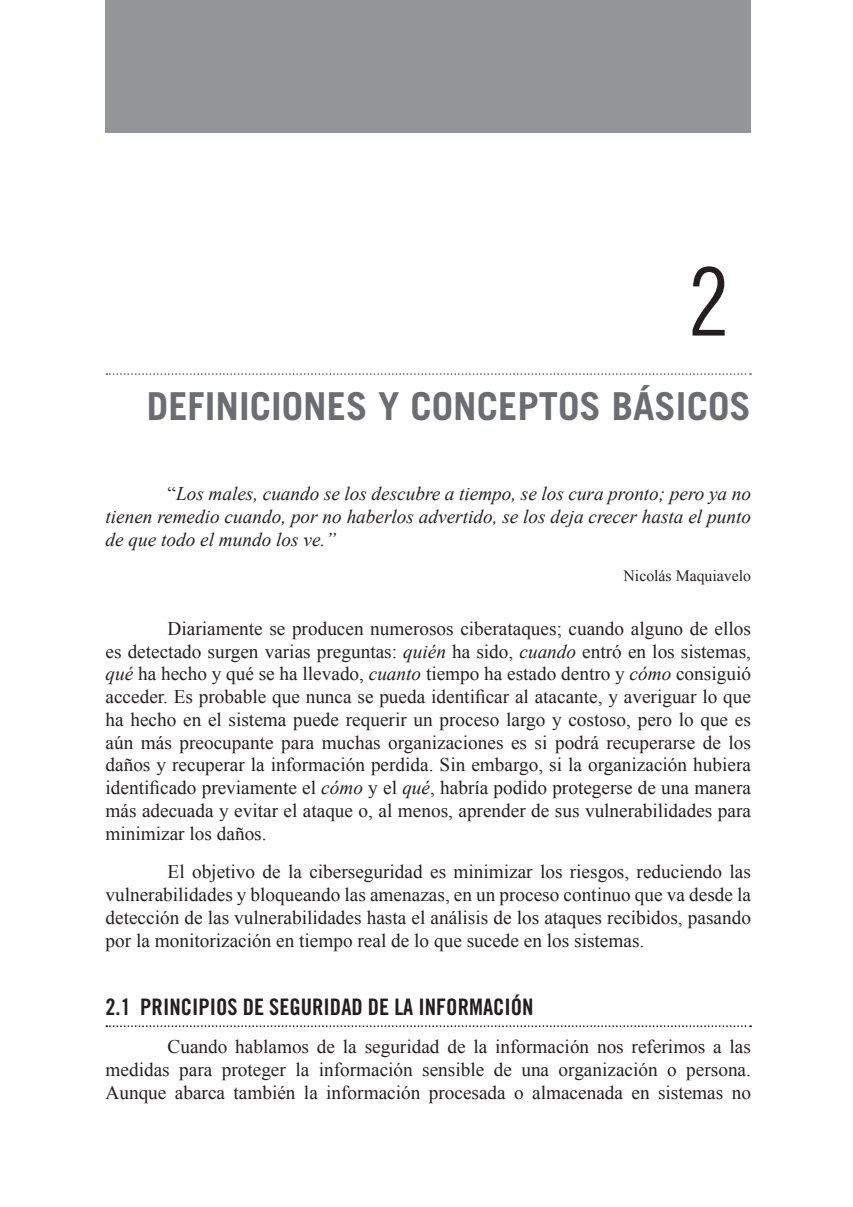
<style>
.page{position:relative;width:853px;height:1207px;background:#fff}
.page>*{position:absolute;margin:0;border:0;box-sizing:border-box;transform-origin:0 0}
.t1{font:94.5px "Trade Gothic LT Std Cn 18";color:#231f20}
.t2{font:700 38.5px "Trade Gothic LT Std";color:#6c6d70}
.t3{font:22.75px "Trade Gothic LT Std Bd Cn 20";color:#231f20}
.t4{font:19.25px/22.8px "Times New Roman";color:#231f20;text-align:justify}
.t5{font:italic 19.25px/22.8px "Times New Roman";color:#231f20;text-align:justify}
.t6{font:15.75px "Times New Roman";color:#231f20}
.s1{font-style:normal}
.s2{font-style:italic}
</style>
<div class="page">
<div style="left:105px;top:0;width:645px;height:133px;background:#939598"></div>
<svg style="left:106px;top:373px;width:644px;height:2px"></svg>
<svg style="left:106px;top:1025px;width:644px;height:2px"></svg>
<h1 class="t1" style="left:687px;top:246px;width:43px">2</h1>
<h2 class="t2" style="left:147px;top:382px;width:605px">DEFINICIONES Y CONCEPTOS BÁSICOS</h2>
<p class="t5" style="left:105px;top:482px;width:646px;text-indent:62px"><span class="s1">“</span>Los males, cuando se los descubre a tiempo, se los cura pronto; pero ya no tienen remedio cuando, por no haberlos advertido, se los deja crecer hasta el punto de que todo el mundo los ve.”</p>
<p class="t6" style="left:623px;top:565px;width:129px">Nicolás Maquiavelo</p>
<p class="t4" style="left:105px;top:617px;width:646px;text-indent:62px">Diariamente se producen numerosos ciberataques; cuando alguno de ellos es detectado surgen varias preguntas: <span class="s2">quién</span> ha sido, <span class="s2">cuando</span> entró en los sistemas, <span class="s2">qué</span> ha hecho y qué se ha llevado, <span class="s2">cuanto</span> tiempo ha estado dentro y <span class="s2">cómo</span> consiguió acceder. Es probable que nunca se pueda identificar al atacante, y averiguar lo que ha hecho en el sistema puede requerir un proceso largo y costoso, pero lo que es aún más preocupante para muchas organizaciones es si podrá recuperarse de los daños y recuperar la información perdida. Sin embargo, si la organización hubiera identificado previamente el <span class="s2">cómo</span> y el <span class="s2">qué</span>, habría podido protegerse de una manera más adecuada y evitar el ataque o, al menos, aprender de sus vulnerabilidades para minimizar los daños.</p>
<p class="t4" style="left:105px;top:860px;width:646px;text-indent:62px">El objetivo de la ciberseguridad es minimizar los riesgos, reduciendo las vulnerabilidades y bloqueando las amenazas, en un proceso continuo que va desde la detección de las vulnerabilidades hasta el análisis de los ataques recibidos, pasando por la monitorización en tiempo real de lo que sucede en los sistemas.</p>
<p class="t3" style="left:105px;top:993px;width:429px">2.1 PRINCIPIOS DE SEGURIDAD DE LA INFORMACIÓN</p>
<p class="t4" style="left:105px;top:1035px;width:646px;text-indent:62px">Cuando hablamos de la seguridad de la información nos referimos a las medidas para proteger la información sensible de una organización o persona.<br>Aunque abarca también la información procesada o almacenada en sistemas no</p>
</div>
